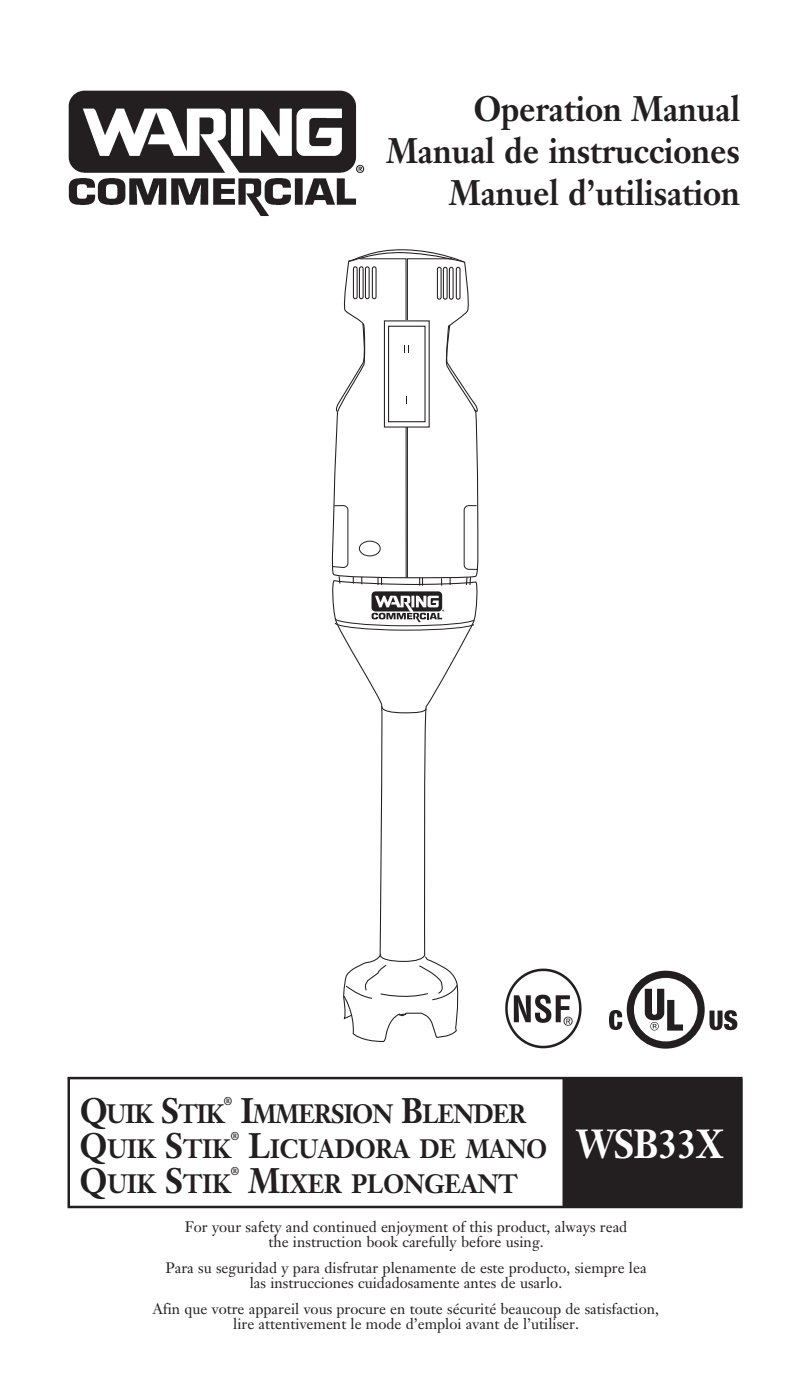
<style>
.page{position:relative;width:810px;height:1395px;background:#fff}
.page>*{position:absolute;margin:0;border:0;box-sizing:border-box;transform-origin:0 0}
.t1{font:700 35px "Janson Text LT Std";color:#231f20;scale:.9 1}
.t2{font:700 26.25px "Janson Text LT Std";color:#231f20;scale:.9 1}
.t3{font:700 26.25px "Janson Text LT Std";letter-spacing:-.035em;color:#231f20;scale:.9 1}
.t4{font:15px/15px "Janson Text LT Std";color:#231f20;text-align:center}
.t5{font:700 11.25px "Janson Text LT Std";color:#231f20;scale:.9 1}
.s1{font-size:35px}
.s2{font-size:40px;color:#fff}
</style>
<div class="page">
<svg style="left:332px;top:249px;width:147px;height:330px"></svg>
<svg style="left:332px;top:579px;width:146px;height:374px"></svg>
<svg style="left:343px;top:953px;width:116px;height:90px"></svg>
<svg style="left:609px;top:971px;width:128px;height:78px"></svg>
<img style="left:505px;top:968px;width:77px;height:81px">
<img style="left:68px;top:90px;width:297px;height:126px">
<div style="left:564px;top:1080px;width:177px;height:126px;background:#231f20"></div>
<div style="left:562px;top:1079px;width:180px;height:128px;border:2px solid #231f20"></div>
<div style="left:68px;top:1077px;width:674px;height:131px;border:2px solid #231f20"></div>
<p class="t1" style="left:474px;top:86px;width:297px">Operation Manual</p>
<p class="t1" style="left:386px;top:128px;width:394px">Manual de instrucciones</p>
<p class="t1" style="left:449px;top:170px;width:325px">Manuel d’utilisation</p>
<p class="t2" style="left:80px;top:1097px;width:162px"><span class="s1">Q</span>UIK <span class="s1">S</span>TIK</p>
<p class="t5" style="left:224px;top:1094px;width:11px">®</p>
<p class="t3" style="left:241px;top:1097px;width:319px"><span class="s1">I</span>MMERSION <span class="s1">B</span>LENDER</p>
<p class="t2" style="left:80px;top:1132px;width:169px"><span class="s1">Q</span>UIK <span class="s1">S</span>TIK</p>
<p class="t5" style="left:231px;top:1129px;width:11px">®</p>
<p class="t2" style="left:249px;top:1132px;width:529px"><span class="s1">L</span>ICUADORA DE MANO <span class="s2">WSB33X</span></p>
<p class="t2" style="left:80px;top:1167px;width:169px"><span class="s1">Q</span>UIK <span class="s1">S</span>TIK</p>
<p class="t5" style="left:231px;top:1164px;width:11px">®</p>
<p class="t2" style="left:249px;top:1167px;width:300px"><span class="s1">M</span>IXER PLONGEANT</p>
<p class="t4" style="left:185px;top:1219px;width:444px">For your safety and continued enjoyment of this product, always read the instruction book carefully before using.</p>
<p class="t4" style="left:165px;top:1260px;width:483px">Para su seguridad y para disfrutar plenamente de este producto, siempre lea las instrucciones cuidadosamente antes de usarlo.</p>
<p class="t4" style="left:153px;top:1301px;width:508px">Afin que votre appareil vous procure en toute sécurité beaucoup de satisfaction, lire attentivement le mode d’emploi avant de l’utiliser.</p>
</div>
